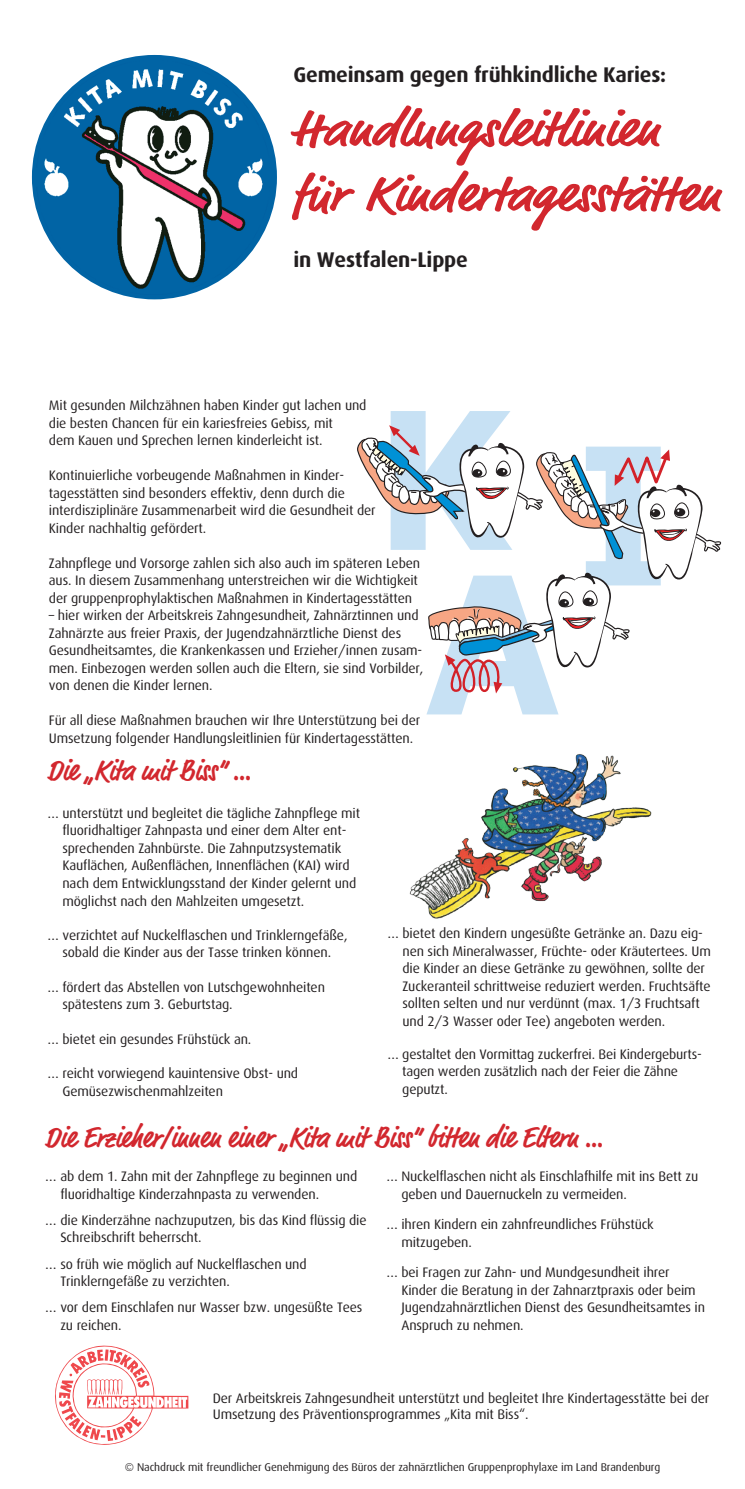
<style>
.page{position:relative;width:745px;height:1489px;background:#fff}
.page>*{position:absolute;margin:0;border:0;box-sizing:border-box;transform-origin:0 0}
.t1{font:700 51.25px/65px "Market";color:#d2272e;scale:1.07 1}
.t2{font:700 30px "Market";color:#d2272e;scale:.9 1}
.t3{font:700 21.25px "Dax";letter-spacing:-.01em;color:#231f20}
.t4{font:13.75px/17.5px "Dax";letter-spacing:-.01em;color:#231f20}
.t5{font:11.25px "Dax";letter-spacing:-.01em;color:#231f20}
</style>
<div class="page">
<img style="left:409px;top:754px;width:243px;height:165px">
<svg style="left:357px;top:411px;width:363px;height:303px"></svg>
<img style="left:32px;top:55px;width:245px;height:244px;border-radius:122px">
<svg style="left:55px;top:1345px;width:133px;height:100px"></svg>
<h3 class="t3" style="left:293px;top:62px;width:374px">Gemeinsam gegen frühkindliche Karies:</h3>
<h1 class="t1" style="left:291px;top:100px;width:401px">Handlungsleitlinien für Kindertagesstätten</h1>
<h3 class="t3" style="left:293px;top:247px;width:176px">in Westfalen-Lippe</h3>
<p class="t4" style="left:49px;top:396px;width:319px">Mit gesunden Milchzähnen haben Kinder gut lachen und die besten Chancen für ein kariesfreies Gebiss, mit<br>dem Kauen und Sprechen lernen kinderleicht ist.</p>
<p class="t4" style="left:49px;top:466px;width:328px">Kontinuierliche vorbeugende Maßnahmen in Kinder&shy;tagesstätten sind besonders effektiv, denn durch die interdisziplinäre Zusammenarbeit wird die Gesundheit der Kinder nachhaltig gefördert.</p>
<p class="t4" style="left:49px;top:554px;width:372px">Zahnpflege und Vorsorge zahlen sich also auch im späteren Leben aus. In diesem Zusammenhang unterstreichen wir die Wichtigkeit der gruppenprophylaktischen Maßnahmen in Kindertagesstätten</p>
<p class="t4" style="left:49px;top:606px;width:376px">– hier wirken der Arbeitskreis Zahngesundheit, Zahnärztinnen und Zahnärzte aus freier Praxis, der Jugendzahnärztliche Dienst des Gesundheitsamtes, die Krankenkassen und Erzieher/innen zusam&shy;men. Einbezogen werden sollen auch die Eltern, sie sind Vorbilder, von denen die Kinder lernen.</p>
<p class="t4" style="left:49px;top:712px;width:372px">Für all diese Maßnahmen brauchen wir Ihre Unterstützung bei der<br>Umsetzung folgender Handlungsleitlinien für Kindertagesstätten.</p>
<h2 class="t2" style="left:47px;top:752px;width:229px">Die „Kita mit Biss“ …</h2>
<p class="t4" style="left:62px;top:804px;width:299px;text-indent:-15px">… unterstützt und begleitet die tägliche Zahnpflege mit fluoridhaltiger Zahnpasta und einer dem Alter ent&shy;sprechenden Zahnbürste. Die Zahnputzsystematik Kauflächen, Außenflächen, Innenflächen (KAI) wird nach dem Entwicklungsstand der Kinder gelernt und möglichst nach den Mahlzeiten umgesetzt.</p>
<p class="t4" style="left:47px;top:926px;width:301px;text-align:center">… verzichtet auf Nuckelflaschen und Trinklerngefäße, sobald die Kinder aus der Tasse trinken können.</p>
<p class="t4" style="left:62px;top:978px;width:264px;text-indent:-15px">… fördert das Abstellen von Lutschgewohnheiten spätestens zum 3. Geburtstag.</p>
<p class="t4" style="left:47px;top:1030px;width:205px">… bietet ein gesundes Frühstück an.</p>
<p class="t4" style="left:62px;top:1064px;width:237px;text-indent:-15px">… reicht vorwiegend kauintensive Obst- und<br>Gemüsezwischenmahlzeiten</p>
<p class="t4" style="left:402px;top:925px;width:310px;text-indent:-15px">… bietet den Kindern ungesüßte Getränke an. Dazu eig&shy;nen sich Mineralwasser, Früchte- oder Kräutertees. Um die Kinder an diese Getränke zu gewöhnen, sollte der Zuckeranteil schrittweise reduziert werden. Fruchtsäfte sollten selten und nur verdünnt (max. 1/3 Fruchtsaft und 2/3 Wasser oder Tee) angeboten werden.</p>
<p class="t4" style="left:402px;top:1045px;width:299px;text-indent:-15px">… gestaltet den Vormittag zuckerfrei. Bei Kindergeburts&shy;tagen werden zusätzlich nach der Feier die Zähne geputzt.</p>
<h2 class="t2" style="left:45px;top:1118px;width:621px">Die Erzieher/innen einer „Kita mit Biss“ bitten die Eltern …</h2>
<p class="t4" style="left:60px;top:1167px;width:298px;text-indent:-15px">… ab dem 1. Zahn mit der Zahnpflege zu beginnen und fluoridhaltige Kinderzahnpasta zu verwenden.</p>
<p class="t4" style="left:60px;top:1211px;width:307px;text-indent:-15px">… die Kinderzähne nachzuputzen, bis das Kind flüssig die<br>Schreibschrift beherrscht.</p>
<p class="t4" style="left:60px;top:1254px;width:248px;text-indent:-15px">… so früh wie möglich auf Nuckelflaschen und<br>Trinklerngefäße zu verzichten.</p>
<p class="t4" style="left:60px;top:1298px;width:303px;text-indent:-15px">… vor dem Einschlafen nur Wasser bzw. ungesüßte Tees zu reichen.</p>
<p class="t4" style="left:401px;top:1167px;width:298px;text-indent:-15px">… Nuckelflaschen nicht als Einschlafhilfe mit ins Bett zu geben und Dauernuckeln zu vermeiden.</p>
<p class="t4" style="left:401px;top:1215px;width:254px;text-indent:-15px">… ihren Kindern ein zahnfreundliches Frühstück mitzugeben.</p>
<p class="t4" style="left:401px;top:1263px;width:305px;text-indent:-15px">… bei Fragen zur Zahn- und Mundgesundheit ihrer Kinder die Beratung in der Zahnarztpraxis oder beim Jugendzahnärztlichen Dienst des Gesundheitsamtes in Anspruch zu nehmen.</p>
<p class="t4" style="left:213px;top:1390px;width:497px;line-height:16.2px">Der Arbeitskreis Zahngesundheit unterstützt und begleitet Ihre Kindertagesstätte bei der<br>Umsetzung des Präventionsprogrammes „Kita mit Biss“.</p>
<p class="t5" style="left:125px;top:1460px;width:536px">© Nachdruck mit freundlicher Genehmigung des Büros der zahnärztlichen Gruppenprophylaxe im Land Brandenburg</p>
</div>
